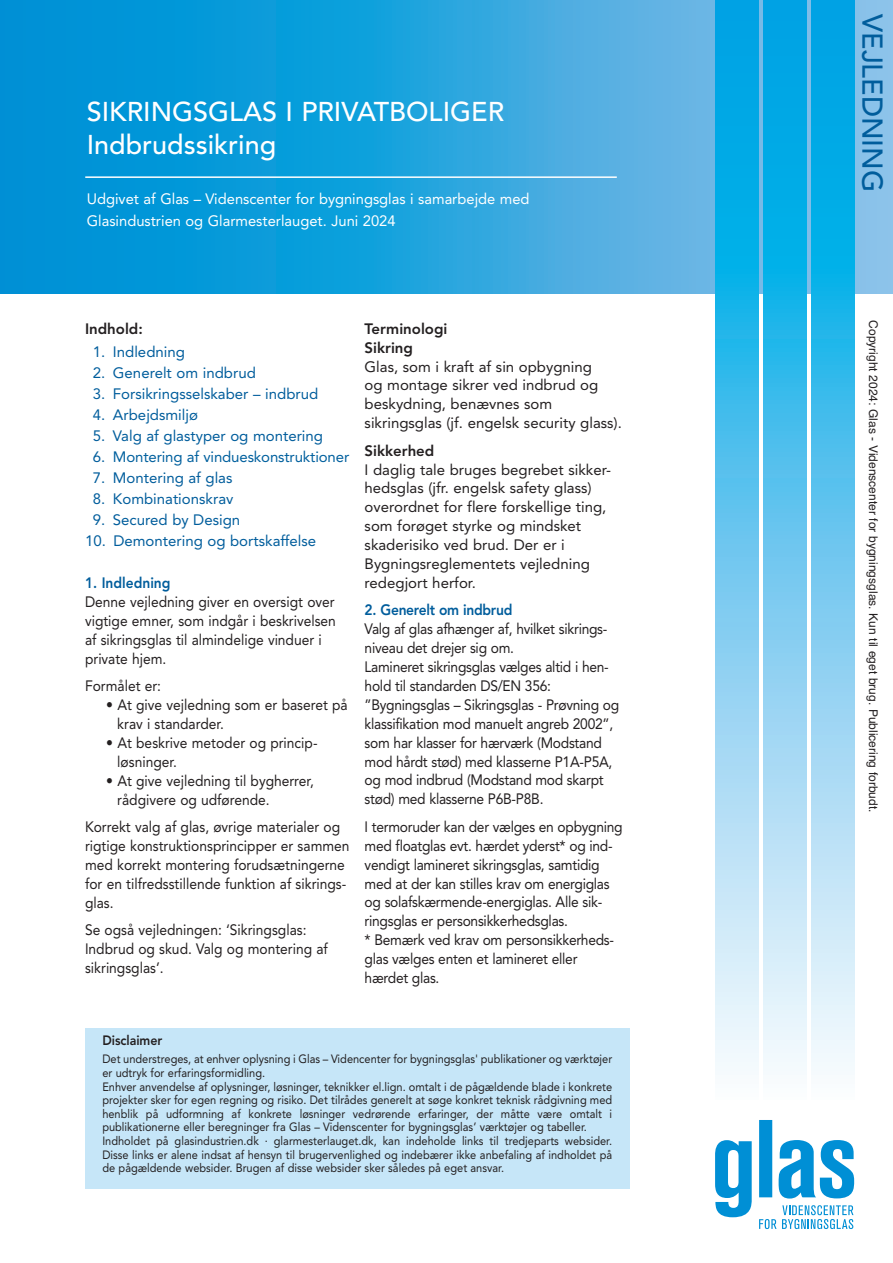
<style>
.page{position:relative;width:893px;height:1263px;background:#fff}
.page>*{position:absolute;margin:0;border:0;box-sizing:border-box;transform-origin:0 0}
.t1{font:500 28.5px "Avenir";color:#005d9c}
.t2{font:500 27px/33px "Avenir";color:#fff}
.t3{font:15px/18.9px "Avenir";letter-spacing:-.02em;color:#231f20;scale:.92 1}
.t4{font:15px/18.9px "Avenir";color:#231f20;scale:.92 1}
.t5{font:15px/18.9px "Avenir";color:#231f20}
.t6{font:15px "Avenir";color:#005d9c}
.t7{font:15px/22.5px "Avenir";color:#fff}
.t8{font:800 15px/18.9px "Avenir";color:#231f20}
.t9{font:15px "Avenir";letter-spacing:-.01em;color:#00609e}
.t10{font:800 15px "Avenir";letter-spacing:-.02em;color:#005d9c;scale:.92 1}
.t11{font:800 15px "Avenir";color:#005d9c;scale:.92 1}
.t12{font:800 13.5px "Avenir";color:#231f20;scale:.92 1}
.t13{font:12px/13.6px "Avenir";color:#231f20;scale:.92 1}
.t14{font:12px "Helvetica";color:#231f20}
.s1{color:#005d9c}
</style>
<div class="page">
<svg style="left:0;top:0;width:893px;height:293px;background:#28a3dd"></svg>
<svg style="left:715px;top:1120px;width:139px;height:109px"></svg>
<hr style="left:85px;top:176px;width:532px;height:2px;background:#fff">
<svg style="left:715px;top:0;width:43px;height:1071px;background:#67c8ef"></svg>
<svg style="left:763px;top:0;width:43px;height:1071px;background:#67c8ef"></svg>
<svg style="left:811px;top:0;width:43px;height:1071px;background:#67c8ef"></svg>
<div style="left:85px;top:1029px;width:544px;height:160px;background:#c6e6f8"></div>
<h2 class="t2" style="left:87px;top:98px;width:419px">SIKRINGSGLAS I PRIVATBOLIGER<br>Indbrudssikring</h2>
<p class="t7" style="left:87px;top:189px;width:444px">Udgivet af Glas – Videnscenter for bygningsglas i samarbejde med<br>Glasindustrien og Glarmesterlauget. Juni 2024</p>
<p class="t8" style="left:85px;top:320px;width:59px">Indhold:</p>
<p class="t6" style="left:93px;top:345px;width:93px">1. Indledning</p>
<p class="t6" style="left:93px;top:367px;width:164px">2. Generelt om indbrud</p>
<p class="t6" style="left:93px;top:388px;width:227px">3. Forsikringsselskaber – indbrud</p>
<p class="t6" style="left:93px;top:409px;width:107px">4. Arbejdsmiljø</p>
<p class="t6" style="left:93px;top:430px;width:232px">5. Valg af glastyper og montering</p>
<p class="t9" style="left:93px;top:451px;width:258px"><span class="s1">6.</span> Montering af vindueskonstruktioner</p>
<p class="t6" style="left:93px;top:472px;width:141px">7. Montering af glas</p>
<p class="t6" style="left:93px;top:493px;width:142px">8. Kombinationskrav</p>
<p class="t6" style="left:93px;top:514px;width:149px">9. Secured by Design</p>
<p class="t6" style="left:85px;top:535px;width:233px">10. Demontering og bortskaffelse</p>
<p class="t11" style="left:85px;top:577px;width:94px">1. Indledning</p>
<p class="t4" style="left:85px;top:594px;width:274px">Denne vejledning giver en oversigt over vigtige emner, som indgår i beskrivelsen af sikringsglas til almindelige vinduer i private hjem.</p>
<p class="t4" style="left:85px;top:678px;width:84px">Formålet er:</p>
<p class="t4" style="left:117px;top:697px;width:252px;text-indent:-11px">• At give vejledning som er baseret på krav i standarder.</p>
<p class="t4" style="left:117px;top:734px;width:219px;text-indent:-11px">• At beskrive metoder og princip&shy;løsninger.</p>
<p class="t4" style="left:117px;top:772px;width:215px;text-indent:-11px">• At give vejledning til bygherrer, rådgivere og udførende.</p>
<p class="t4" style="left:85px;top:819px;width:289px">Korrekt valg af glas, øvrige materialer og rigtige konstruktionsprincipper er sammen med korrekt montering forudsætningerne for en tilfredsstillende funktion af sikrings&shy;glas.</p>
<p class="t4" style="left:85px;top:922px;width:266px">Se også vejledningen: ‘Sikringsglas:<br>Indbrud og skud. Valg og montering af sikringsglas’.</p>
<p class="t8" style="left:365px;top:320px;width:84px">Terminologi<br>Sikring</p>
<p class="t5" style="left:365px;top:358px;width:259px">Glas, som i kraft af sin opbygning<br>og montage sikrer ved indbrud og beskydning, benævnes som sikringsglas (jf. engelsk security glass).</p>
<p class="t8" style="left:365px;top:442px;width:71px">Sikkerhed</p>
<p class="t5" style="left:365px;top:461px;width:248px">I daglig tale bruges begrebet sikker&shy;hedsglas (jfr. engelsk safety glass) overordnet for flere forskellige ting, som forøget styrke og mindsket skade risiko ved brud. Der er i<br>Bygningsreglementets vejledning redegjort herfor.</p>
<p class="t10" style="left:365px;top:604px;width:162px">2. Generelt om indbrud</p>
<p class="t3" style="left:365px;top:621px;width:278px">Valg af glas afhænger af, hvilket sikrings&shy;niveau det drejer sig om.<br>Lamineret sikringsglas vælges altid i hen&shy;hold til standarden DS/EN 356: ”Bygningsglas – Sikringsglas - Prøvning og klassifikation mod manuelt angreb 2002”, som har klasser for hærværk (Modstand mod hårdt stød) med klasserne P1A-P5A, og mod indbrud (Modstand mod skarpt stød) med klasserne P6B-P8B.</p>
<p class="t3" style="left:365px;top:818px;width:282px">I termoruder kan der vælges en opbygning med floatglas evt. hærdet yderst* og ind&shy;vendigt lamineret sikringsglas, samtidig med at der kan stilles krav om energiglas og solafskærmende-energiglas. Alle sik&shy;ringsglas er personsikkerhedsglas.<br>* Bemærk ved krav om personsikkerheds&shy;glas vælges enten et lamineret eller hærdet glas.</p>
<p class="t12" style="left:102px;top:1035px;width:67px">Disclaimer</p>
<p class="t13" style="left:102px;top:1053px;width:556px">Det understreges, at enhver oplysning i Glas – Videncenter for bygningsglas' publikationer og værktøjer er udtryk for erfaringsformidling.<br>Enhver anvendelse af oplysninger, løsninger, teknikker el.lign. omtalt i de pågældende blade i konkrete projekter sker for egen regning og risiko. Det tilrådes generelt at søge konkret teknisk rådgivning med henblik på udformning af konkrete løsninger vedrørende erfaringer, der måtte være omtalt i publikationerne eller beregninger fra Glas – Videnscenter for bygningsglas’ værktøjer og tabeller.<br>Indholdet på glasindustrien.dk · glarmesterlauget.dk, kan indeholde links til tredjeparts websider.<br>Disse links er alene indsat af hensyn til brugervenlighed og indebærer ikke anbefaling af indholdet på de pågældende websider. Brugen af disse websider sker således på eget ansvar.</p>
<h1 class="t1" style="left:884px;top:14px;width:179px;rotate:90deg">VEJLEDNING</h1>
<p class="t14" style="left:878px;top:320px;width:494px;rotate:90deg">Copyright 2024: Glas - Videnscenter for bygningsglas. Kun til eget brug. Publicering forbudt.</p>
</div>
